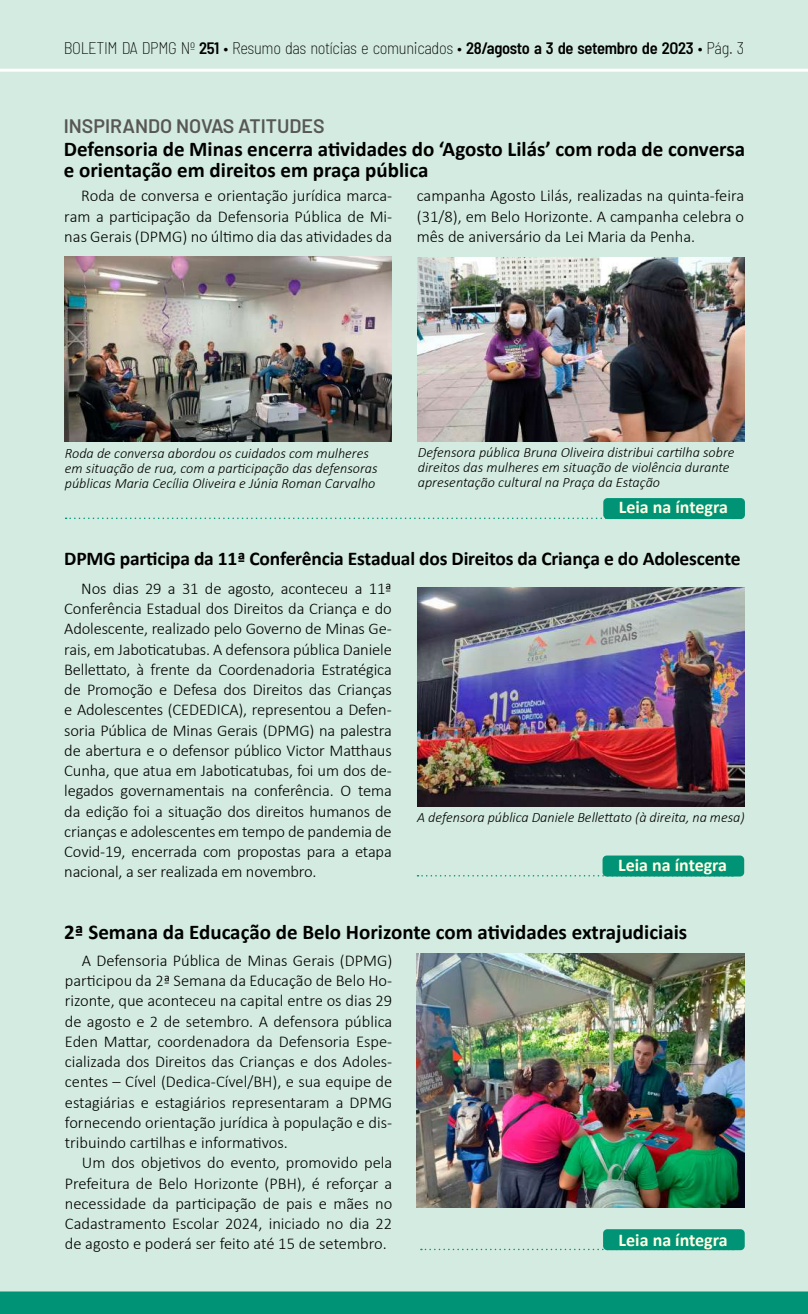
<style>
.page{position:relative;width:808px;height:1314px;background:#d3ebe0}
.page>*{position:absolute;margin:0;border:0;box-sizing:border-box;transform-origin:0 0}
.t1{font:700 21px/21px "Calibri";color:#000}
.t2{font:700 19.5px "Calibri";letter-spacing:-.01em;color:#000}
.t3{font:600 19.5px "Barlow";color:#575756}
.t4{font:700 18px "Calibri";color:#ffffe4}
.t5{font:300 16.5px/20.2px "Calibri";color:#000;text-align:justify}
.t6{font:200 semi-condensed 16.5px "Barlow";letter-spacing:-.02em;color:#000}
.t7{font:italic 300 14.25px/15px "Calibri";color:#000}
.s1{font-weight:600}
</style>
<div class="page">
<div style="left:0;top:1291px;width:808px;height:23px;background:#009375"></div>
<hr style="left:0;top:69px;width:808px;height:3px;background:#fff">
<img style="left:417px;top:587px;width:328px;height:219px">
<svg style="left:417px;top:875px;width:187px;height:1px"></svg>
<div style="left:602px;top:855px;width:142px;height:21px;background:#009375;border-radius:4px"></div>
<img style="left:64px;top:256px;width:327px;height:185px">
<img style="left:418px;top:257px;width:326px;height:184px">
<svg style="left:66px;top:518px;width:536px;height:1px"></svg>
<div style="left:603px;top:498px;width:142px;height:21px;background:#009375;border-radius:4px"></div>
<img style="left:417px;top:953px;width:327px;height:254px">
<svg style="left:421px;top:1249px;width:184px;height:1px"></svg>
<div style="left:603px;top:1229px;width:142px;height:21px;background:#009375;border-radius:4px"></div>
<p class="t6" style="left:64px;top:37px;width:682px">BOLETIM DA DPMG Nº <span class="s1">251</span> • Resumo das notícias e comunicados • <span class="s1">28/agosto a 3 de setembro de 2O23</span> • Pág. 3</p>
<p class="t3" style="left:64px;top:112px;width:262px">INSPIRANDO NOVAS ATITUDES</p>
<p class="t1" style="left:64px;top:139px;width:683px">Defensoria de Minas encerra atividades do ‘Agosto Lilás’ com roda de conversa e orientação em direitos em praça pública</p>
<p class="t5" style="left:64px;top:186px;width:329px;text-indent:17px">Roda de conversa e orientação jurídica marca&shy;ram a participação da Defensoria Pública de Mi&shy;nas Gerais (DPMG) no último dia das atividades da</p>
<p class="t5" style="left:417px;top:186px;width:329px">campanha Agosto Lilás, realizadas na quinta-feira (31/8), em Belo Horizonte. A campanha celebra o mês de aniversário da Lei Maria da Penha.</p>
<p class="t7" style="left:65px;top:445px;width:314px">Roda de conversa abordou os cuidados com mulheres em situação de rua, com a participação das defensoras públicas Maria Cecília Oliveira e Júnia Roman Carvalho</p>
<p class="t7" style="left:418px;top:445px;width:318px">Defensora pública Bruna Oliveira distribui cartilha sobre direitos das mulheres em situação de violência durante apresentação cultural na Praça da Estação</p>
<p class="t4" style="left:619px;top:495px;width:111px">Leia na íntegra</p>
<p class="t2" style="left:64px;top:545px;width:678px">DPMG participa da 11ª Conferência Estadual dos Direitos da Criança e do Adolescente</p>
<p class="t5" style="left:64px;top:578px;width:329px;text-indent:17px">Nos dias 29 a 31 de agosto, aconteceu a 11ª Conferência Estadual dos Direitos da Criança e do Adolescente, realizado pelo Governo de Minas Ge&shy;rais, em Jaboticatubas. A defensora pública Daniele Bellettato, à frente da Coordenadoria Estratégica de Promoção e Defesa dos Direitos das Crianças e Adolescentes (CEDEDICA), representou a Defen&shy;soria Pública de Minas Gerais (DPMG) na palestra de abertura e o defensor público Victor Matthaus Cunha, que atua em Jaboticatubas, foi um dos de&shy;legados governamentais na conferência. O tema da edição foi a situação dos direitos humanos de crianças e adolescentes em tempo de pandemia de Covid-19, encerrada com propostas para a etapa nacional, a ser realizada em novembro.</p>
<p class="t7" style="left:417px;top:809px;width:329px">A defensora pública Daniele Bellettato (à direita, na mesa)</p>
<p class="t4" style="left:618px;top:852px;width:111px">Leia na íntegra</p>
<p class="t1" style="left:64px;top:921px;width:624px">2ª Semana da Educação de Belo Horizonte com atividades extrajudiciais</p>
<p class="t5" style="left:65px;top:950px;width:329px;text-indent:17px">A Defensoria Pública de Minas Gerais (DPMG) participou da 2ª Semana da Educação de Belo Ho&shy;rizonte, que aconteceu na capital entre os dias 29 de agosto e 2 de setembro. A defensora pública Eden Mattar, coordenadora da Defensoria Espe&shy;cializada dos Direitos das Crianças e dos Adoles&shy;centes – Cível (Dedica-Cível/BH), e sua equipe de estagiárias e estagiários representaram a DPMG fornecendo orientação jurídica à população e dis&shy;tribuindo cartilhas e informativos.</p>
<p class="t5" style="left:65px;top:1152px;width:329px;text-indent:17px">Um dos objetivos do evento, promovido pela Prefeitura de Belo Horizonte (PBH), é reforçar a necessidade da participação de pais e mães no Cadastramento Escolar 2024, iniciado no dia 22 de agosto e poderá ser feito até 15 de setembro.</p>
<p class="t4" style="left:619px;top:1227px;width:111px">Leia na íntegra</p>
</div>
